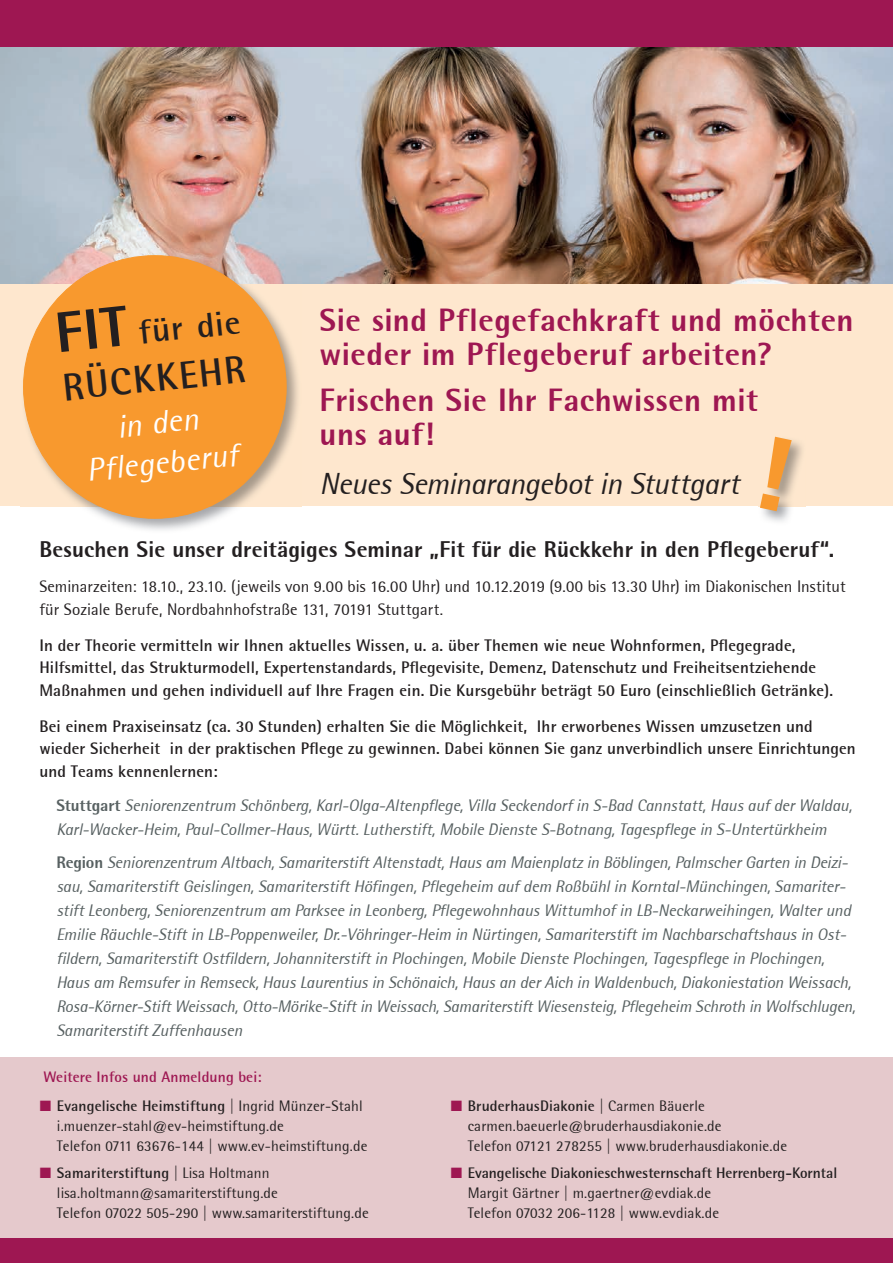
<style>
.page{position:relative;width:893px;height:1263px;background:#fff}
.page>*{position:absolute;margin:0;border:0;box-sizing:border-box;transform-origin:0 0}
.t1{font:700 38.25px "Rotis Semi Sans";color:#231f20}
.t2{font:700 33.9px "Rotis Semi Sans";color:#231f20}
.t3{font:800 31.8px/33.9px "Rotis Semi Sans";letter-spacing:.015em;color:#9e1752}
.t4{font:italic 31.8px/40.3px "Rotis Semi Sans";color:#fff;text-align:center}
.t5{font:italic 30px "Rotis Semi Sans";letter-spacing:-.015em;color:#231f20}
.t6{font:800 22.5px "Rotis Semi Sans";letter-spacing:.005em;color:#231f20}
.t7{font:italic 16.5px/24px "Rotis Semi Sans";letter-spacing:-.005em;color:#576061}
.t8{font:700 16.5px/22.5px "Rotis Semi Sans";letter-spacing:.01em;color:#231f20}
.t9{font:16.5px/22.5px "Rotis Semi Sans";color:#231f20}
.t10{font:15px/20.2px "Rotis Semi Sans";letter-spacing:.01em;color:#231f20}
.t11{font:700 15px "Rotis Semi Sans";letter-spacing:.01em;color:#9e1752}
.s1{font-weight:800;font-size:57.3px}
.s2{font-size:22.8px}
.s3{font-weight:800;font-style:normal}
.s4{color:#9e1752}
.s5{font-weight:700}
</style>
<div class="page">
<div style="left:0;top:1057px;width:893px;height:181px;background:#e5c9cc"></div>
<img style="left:0;top:47px;width:893px;height:238px">
<div style="left:0;top:285px;width:893px;height:221px;background:#fee7ce"></div>
<img style="left:21px;top:253px;width:280px;height:277px">
<div style="left:24px;top:256px;width:262px;height:262px;background:#f8992e;border-radius:50%"></div>
<div style="left:0;top:0;width:893px;height:47px;background:#9e1752"></div>
<div style="left:0;top:1238px;width:893px;height:25px;background:#9e1752"></div>
<img style="left:759px;top:436px;width:47px;height:86px">
<svg style="left:760px;top:437px;width:32px;height:74px"></svg>
<h2 class="t2" style="left:54px;top:320px;width:187px;rotate:-6deg"><span class="s1">FIT</span> für die</h2>
<h1 class="t1" style="left:60px;top:364px;width:185px;rotate:-6deg">RÜCKKEHR</h1>
<h3 class="t4" style="left:80px;top:410px;width:153px;rotate:-6deg">in den<br>Pflegeberuf</h3>
<h3 class="t3" style="left:320px;top:302px;width:535px">Sie sind Pflegefachkraft und möchten wieder im Pflegeberuf arbeiten?</h3>
<h3 class="t3" style="left:320px;top:382px;width:440px">Frischen Sie Ihr Fachwissen mit uns auf!</h3>
<h3 class="t5" style="left:320px;top:465px;width:421px">Neues Seminarangebot in Stuttgart</h3>
<h3 class="t6" style="left:39px;top:535px;width:796px">Besuchen Sie unser dreitägiges Seminar „Fit für die Rückkehr in den Pflegeberuf“<span class="s2">.</span></h3>
<p class="t9" style="left:39px;top:575px;width:808px">Seminarzeiten: 18.10., 23.10. (jeweils von 9.00 bis 16.00 Uhr) und 10.12.2019 (9.00 bis 13.30 Uhr) im Diakonischen Institut für Soziale Berufe, Nordbahnhofstraße 131, 70191 Stuttgart.</p>
<p class="t8" style="left:39px;top:634px;width:795px">In der Theorie vermitteln wir Ihnen aktuelles Wissen, u. a. über Themen wie neue Wohnformen, Pflegegrade,<br>Hilfsmittel, das Strukturmodell, Expertenstandards, Pflegevisite, Demenz, Datenschutz und Freiheitsentziehende<br>Maßnahmen und gehen individuell auf Ihre Fragen ein. Die Kursgebühr beträgt 50 Euro (einschließlich Getränke).</p>
<p class="t8" style="left:39px;top:715px;width:818px">Bei einem Praxiseinsatz (ca. 30 Stunden) erhalten Sie die Möglichkeit, Ihr erworbenes Wissen umzusetzen und wieder Sicherheit in der praktischen Pflege zu gewinnen. Dabei können Sie ganz unverbindlich unsere Einrichtungen und Teams kennenlernen:</p>
<p class="t7" style="left:56px;top:793px;width:797px"><span class="s3">Stuttgart</span> Seniorenzentrum Schönberg, Karl-Olga-Altenpflege, Villa Seckendorf in S-Bad Cannstatt, Haus auf der Waldau,<br>Karl-Wacker-Heim, Paul-Collmer-Haus, Württ. Lutherstift, Mobile Dienste S-Botnang, Tagespflege in S-Untertürkheim</p>
<p class="t7" style="left:56px;top:850px;width:801px"><span class="s3">Region</span> Seniorenzentrum Altbach, Samariterstift Altenstadt, Haus am Maienplatz in Böblingen, Palmscher Garten in Deizi&shy;sau, Samariterstift Geislingen, Samariterstift Höfingen, Pflegeheim auf dem Roßbühl in Korntal-Münchingen, Samariter&shy;stift Leonberg, Seniorenzentrum am Parksee in Leonberg, Pflegewohnhaus Wittumhof in LB-Neckarweihingen, Walter und Emilie Räuchle-Stift in LB-Poppenweiler, Dr.-Vöhringer-Heim in Nürtingen, Samariterstift im Nachbarschaftshaus in Ost&shy;fildern, Samariterstift Ostfildern, Johanniterstift in Plochingen, Mobile Dienste Plochingen, Tagespflege in Plochingen, Haus am Remsufer in Remseck, Haus Laurentius in Schönaich, Haus an der Aich in Waldenbuch, Diakoniestation Weissach, Rosa-Körner-Stift Weissach, Otto-Mörike-Stift in Weissach, Samariterstift Wiesensteig, Pflegeheim Schroth in Wolfschlugen, Samariterstift Zuffenhausen</p>
<p class="t11" style="left:43px;top:1067px;width:220px">Weitere Infos und Anmeldung bei:</p>
<p class="t10" style="left:57px;top:1095px;width:312px;text-indent:-17px"><span class="s4">■</span> <span class="s5">Evangelische Heimstiftung</span> | Ingrid Münzer-Stahl i.muenzer-stahl@ev-heimstiftung.de<br>Telefon 0711 63676-144 | www.ev-heimstiftung.de</p>
<p class="t10" style="left:57px;top:1162px;width:313px;text-indent:-17px"><span class="s4">■</span> <span class="s5">Samariterstiftung</span> | Lisa Holtmann lisa.holtmann@samariterstiftung.de<br>Telefon 07022 505-290 | www.samariterstiftung.de</p>
<p class="t10" style="left:468px;top:1095px;width:321px;text-indent:-17px"><span class="s4">■</span> <span class="s5">BruderhausDiakonie</span> | Carmen Bäuerle carmen.baeuerle@bruderhausdiakonie.de<br>Telefon 07121 278255 | www.bruderhausdiakonie.de</p>
<p class="t10" style="left:468px;top:1162px;width:371px;text-indent:-17px"><span class="s4">■</span> <span class="s5">Evangelische Diakonieschwesternschaft Herrenberg-Korntal<br></span>Margit Gärtner | m.gaertner@evdiak.de<br>Telefon 07032 206-1128 | www.evdiak.de</p>
</div>
